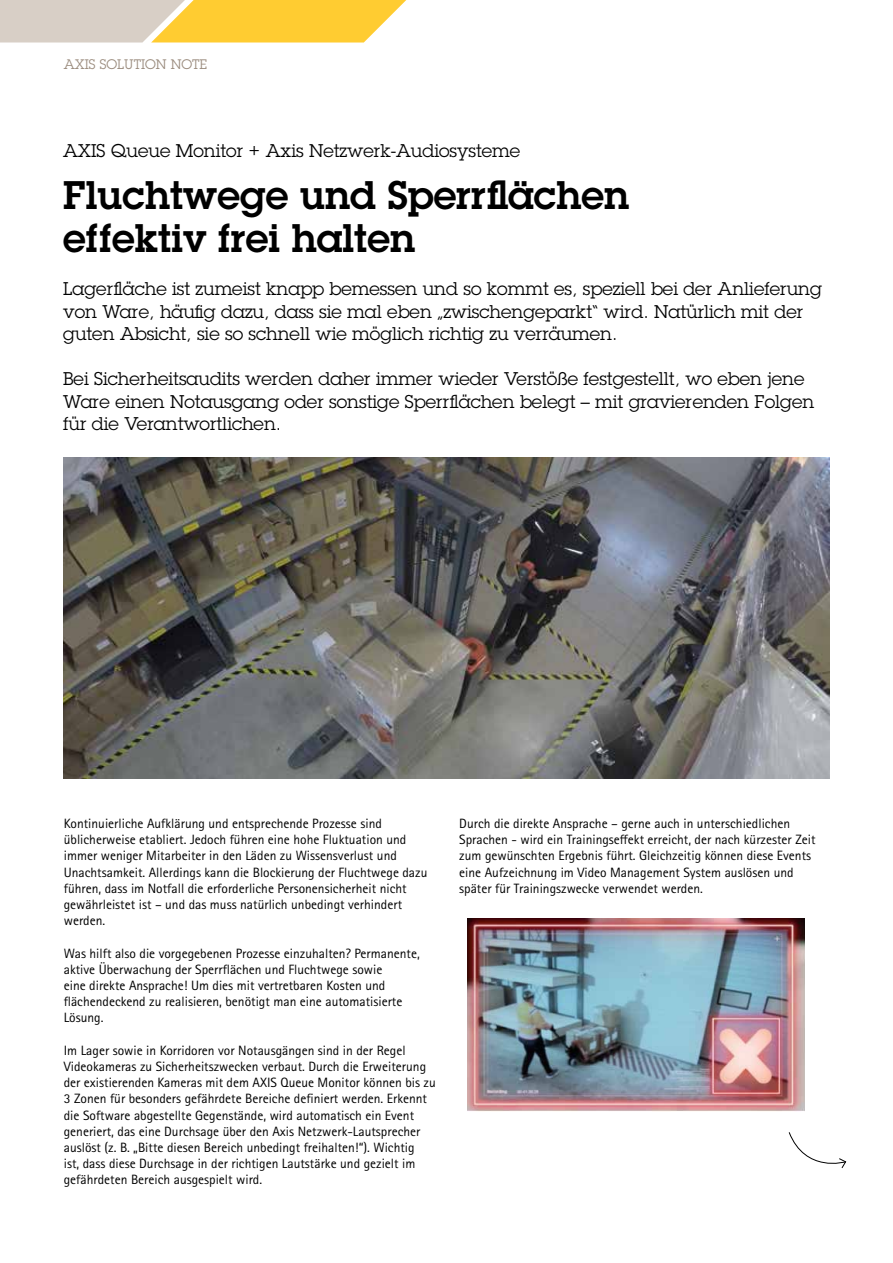
<style>
.page{position:relative;width:893px;height:1263px;background:#fff}
.page>*{position:absolute;margin:0;border:0;box-sizing:border-box;transform-origin:0 0}
.t1{font:600 39px/43.5px "Lubalin Graph ECG";color:#000}
.t2{font:18px/22.5px "Lubalin Graph ECG";color:#000}
.t3{font:13.5px/16.2px "Rotis Sans Serif Pro";color:#000}
.t4{font:13.5px "Lubalin Graph ECG";color:#9a8b7d}
</style>
<div class="page">
<img style="left:468px;top:918px;width:336px;height:193px">
<svg style="left:788px;top:1132px;width:59px;height:36px"></svg>
<svg style="left:0;top:0;width:406px;height:43px;background:#efd17d"></svg>
<img style="left:64px;top:457px;width:765px;height:321px">
<p class="t4" style="left:64px;top:56px;width:145px">AXIS SOLUTION NOTE</p>
<h2 class="t2" style="left:63px;top:140px;width:459px">AXIS Queue Monitor + Axis Netzwerk-Audiosysteme</h2>
<h1 class="t1" style="left:63px;top:174px;width:567px">Fluchtwege und Sperrflächen effektiv frei halten</h1>
<h2 class="t2" style="left:63px;top:277px;width:760px">Lagerfläche ist zumeist knapp bemessen und so kommt es, speziell bei der Anlieferung von Ware, häufig dazu, dass sie mal eben „zwischengeparkt“ wird. Natürlich mit der guten Absicht, sie so schnell wie möglich richtig zu verräumen.</h2>
<h2 class="t2" style="left:63px;top:367px;width:753px">Bei Sicherheitsaudits werden daher immer wieder Verstöße festgestellt, wo eben jene<br>Ware einen Notausgang oder sonstige Sperrflächen belegt – mit gravierenden Folgen für die Verantwortlichen.</h2>
<p class="t3" style="left:64px;top:815px;width:365px">Kontinuierliche Aufklärung und entsprechende Prozesse sind üblicherweise etabliert. Jedoch führen eine hohe Fluktuation und immer weniger Mitarbeiter in den Läden zu Wissensverlust und Unachtsamkeit. Allerdings kann die Blockierung der Fluchtwege dazu führen, dass im Notfall die erforderliche Personensicherheit nicht gewährleistet ist – und das muss natürlich unbedingt verhindert werden.</p>
<p class="t3" style="left:64px;top:945px;width:358px">Was hilft also die vorgegebenen Prozesse einzuhalten? Permanente, aktive Überwachung der Sperrflächen und Fluchtwege sowie<br>eine direkte Ansprache! Um dies mit vertretbaren Kosten und flächendeckend zu realisieren, benötigt man eine automatisierte Lösung.</p>
<p class="t3" style="left:64px;top:1042px;width:374px">Im Lager sowie in Korridoren vor Notausgängen sind in der Regel Videokameras zu Sicherheitszwecken verbaut. Durch die Erweiterung der existierenden Kameras mit dem AXIS Queue Monitor können bis zu 3 Zonen für besonders gefährdete Bereiche definiert werden. Erkennt die Software abgestellte Gegenstände, wird automatisch ein Event generiert, das eine Durchsage über den Axis Netzwerk-Lautsprecher auslöst (z. B. „Bitte diesen Bereich unbedingt freihalten!“). Wichtig<br>ist, dass diese Durchsage in der richtigen Lautstärke und gezielt im gefährdeten Bereich ausgespielt wird.</p>
<p class="t3" style="left:459px;top:815px;width:358px">Durch die direkte Ansprache – gerne auch in unterschiedlichen Sprachen - wird ein Trainingseffekt erreicht, der nach kürzester Zeit zum gewünschten Ergebnis führt. Gleichzeitig können diese Events eine Aufzeichnung im Video Management System auslösen und später für Trainingszwecke verwendet werden.</p>
</div>
